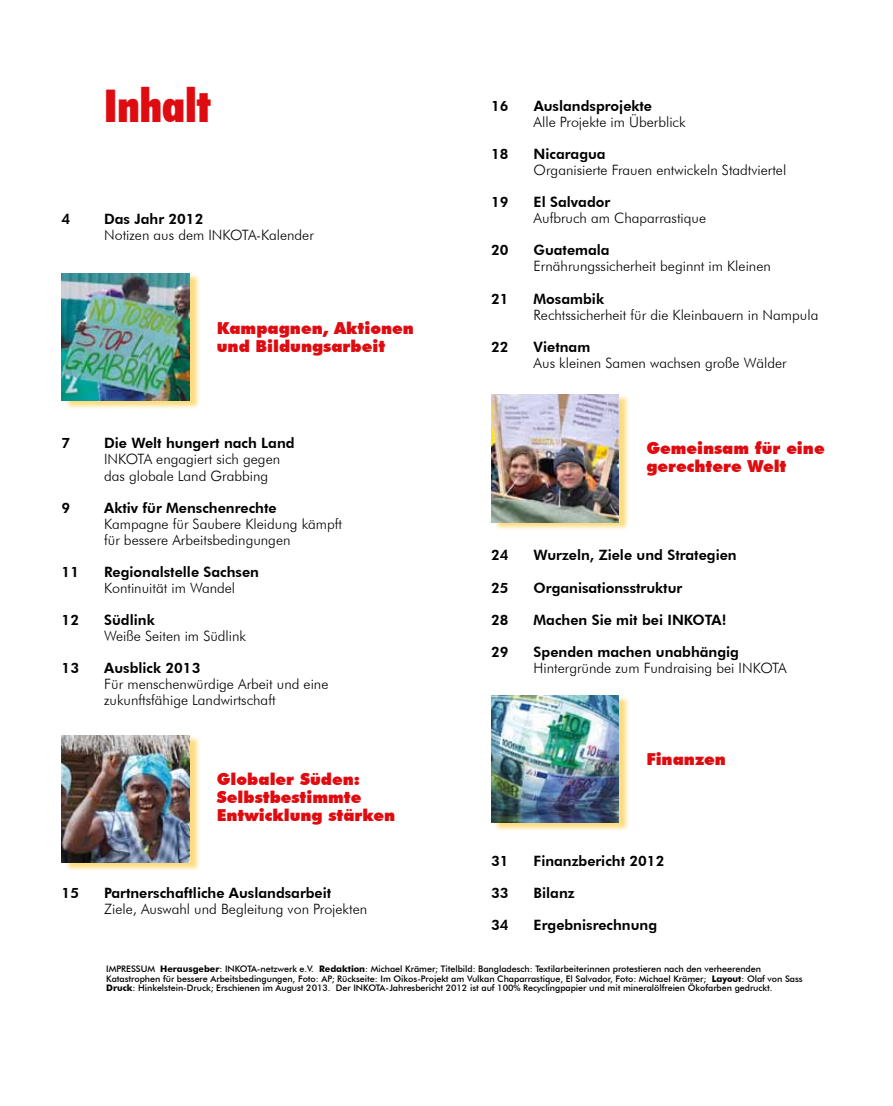
<style>
.page{position:relative;width:893px;height:1106px;background:#fff}
.page>*{position:absolute;margin:0;border:0;box-sizing:border-box;transform-origin:0 0}
.t1{font:900 condensed 45px "Futura BT";color:#de0c10}
.t2{font:900 16.5px/18px "Futura BT";color:#de0c10}
.t3{font:300 14.25px/16px "Futura BT";color:#000}
.t4{font:800 14.25px "Futura BT";color:#000}
.t5{font:500 9px/9.8px "Futura BT";letter-spacing:-.005em;color:#000}
.s1{font-weight:700}
</style>
<div class="page">
<div style="left:64px;top:273px;width:137px;height:137px;background:#fbb900;opacity:.5"></div>
<img style="left:62px;top:273px;width:127px;height:128px">
<div style="left:64px;top:735px;width:137px;height:136px;background:#fbb900;opacity:.5"></div>
<img style="left:62px;top:735px;width:127px;height:127px">
<div style="left:493px;top:394px;width:137px;height:137px;background:#fbb900;opacity:.5"></div>
<img style="left:491px;top:394px;width:128px;height:128px">
<div style="left:493px;top:695px;width:137px;height:137px;background:#fbb900;opacity:.5"></div>
<img style="left:491px;top:695px;width:128px;height:127px">
<h1 class="t1" style="left:104px;top:78px;width:108px">Inhalt</h1>
<p class="t4" style="left:62px;top:210px;width:10px">4</p>
<p class="t4" style="left:104px;top:210px;width:101px">Das Jahr 2012</p>
<p class="t3" style="left:104px;top:226px;width:211px">Notizen aus dem INKOTA-Kalender</p>
<p class="t2" style="left:217px;top:319px;width:198px">Kampagnen, Aktionen und Bildungsarbeit</p>
<p class="t4" style="left:62px;top:434px;width:10px">7</p>
<p class="t4" style="left:104px;top:434px;width:192px">Die Welt hungert nach Land</p>
<p class="t3" style="left:104px;top:451px;width:177px">INKOTA engagiert sich gegen das globale Land Grabbing</p>
<p class="t4" style="left:62px;top:499px;width:10px">9</p>
<p class="t4" style="left:104px;top:499px;width:174px">Aktiv für Menschenrechte</p>
<p class="t3" style="left:104px;top:515px;width:239px">Kampagne für Saubere Kleidung kämpft für bessere Arbeitsbedingungen</p>
<p class="t4" style="left:62px;top:563px;width:19px">11</p>
<p class="t4" style="left:104px;top:563px;width:156px">Regionalstelle Sachsen</p>
<p class="t3" style="left:104px;top:579px;width:133px">Kontinuität im Wandel</p>
<p class="t4" style="left:62px;top:611px;width:19px">12</p>
<p class="t4" style="left:104px;top:611px;width:52px">Südlink</p>
<p class="t3" style="left:104px;top:628px;width:143px">Weiße Seiten im Südlink</p>
<p class="t4" style="left:62px;top:659px;width:19px">13</p>
<p class="t4" style="left:104px;top:659px;width:98px">Ausblick 2013</p>
<p class="t3" style="left:104px;top:676px;width:226px">Für menschenwürdige Arbeit und eine zukunftsfähige Landwirtschaft</p>
<p class="t2" style="left:217px;top:770px;width:180px">Globaler Süden:<br>Selbstbestimmte<br>Entwicklung stärken</p>
<p class="t4" style="left:491px;top:97px;width:19px">16</p>
<p class="t4" style="left:534px;top:97px;width:120px">Auslandsprojekte</p>
<p class="t3" style="left:534px;top:114px;width:153px">Alle Projekte im Überblick</p>
<p class="t4" style="left:491px;top:145px;width:19px">18</p>
<p class="t4" style="left:534px;top:145px;width:73px">Nicaragua</p>
<p class="t3" style="left:534px;top:162px;width:254px">Organisierte Frauen entwickeln Stadtviertel</p>
<p class="t4" style="left:491px;top:193px;width:19px">19</p>
<p class="t4" style="left:534px;top:193px;width:78px">El Salvador</p>
<p class="t3" style="left:534px;top:210px;width:174px">Aufbruch am Chaparrastique</p>
<p class="t4" style="left:491px;top:242px;width:19px">20</p>
<p class="t4" style="left:534px;top:242px;width:77px">Guatemala</p>
<p class="t3" style="left:534px;top:258px;width:239px">Ernährungssicherheit beginnt im Kleinen</p>
<p class="t4" style="left:491px;top:290px;width:19px">21</p>
<p class="t4" style="left:534px;top:290px;width:72px">Mosambik</p>
<p class="t3" style="left:534px;top:306px;width:286px">Rechtssicherheit für die Kleinbauern in Nampula</p>
<p class="t4" style="left:491px;top:338px;width:19px">22</p>
<p class="t4" style="left:534px;top:338px;width:58px">Vietnam</p>
<p class="t3" style="left:534px;top:354px;width:255px">Aus kleinen Samen wachsen große Wälder</p>
<p class="t2" style="left:646px;top:439px;width:180px">Gemeinsam für eine gerechtere Welt</p>
<p class="t4" style="left:491px;top:546px;width:19px">24</p>
<p class="t4" style="left:534px;top:546px;width:205px">Wurzeln, Ziele und Strategien</p>
<p class="t4" style="left:491px;top:579px;width:19px">25</p>
<p class="t4" style="left:534px;top:579px;width:150px">Organisationsstruktur</p>
<p class="t4" style="left:491px;top:611px;width:19px">28</p>
<p class="t4" style="left:534px;top:611px;width:194px">Machen Sie mit bei INKOTA!</p>
<p class="t4" style="left:491px;top:643px;width:19px">29</p>
<p class="t4" style="left:534px;top:643px;width:207px">Spenden machen unabhängig</p>
<p class="t3" style="left:534px;top:659px;width:254px">Hintergründe zum Fundraising bei INKOTA</p>
<p class="t2" style="left:646px;top:750px;width:81px">Finanzen</p>
<p class="t4" style="left:491px;top:851px;width:19px">31</p>
<p class="t4" style="left:534px;top:851px;width:132px">Finanzbericht 2012</p>
<p class="t4" style="left:491px;top:884px;width:19px">33</p>
<p class="t4" style="left:534px;top:884px;width:42px">Bilanz</p>
<p class="t4" style="left:491px;top:916px;width:19px">34</p>
<p class="t4" style="left:534px;top:916px;width:125px">Ergebnisrechnung</p>
<p class="t5" style="left:106px;top:963px;width:698px">Impressum <span class="s1">Herausgeber</span>: INKOTA-netzwerk e.V. <span class="s1">Redaktion</span>: Michael Krämer; Titelbild: Bangladesch: Textilarbeiterinnen protestieren nach den verheerenden<br>Katastrophen für bessere Arbeitsbedingungen, Foto: AP; Rückseite: Im Oikos-Projekt am Vulkan Chaparrastique, El Salvador, Foto: Michael Krämer; <span class="s1">Layout</span>: Olaf von Sass<br><span class="s1">Druck</span>: Hinkelstein-Druck; Erschienen im August 2013. Der INKOTA-Jahresbericht 2012 ist auf 100% Recyclingpapier und mit mineralölfreien Ökofarben gedruckt.</p>
<p class="t4" style="left:62px;top:884px;width:19px">15</p>
<p class="t4" style="left:104px;top:884px;width:229px">Partnerschaftliche Auslandsarbeit</p>
<p class="t3" style="left:104px;top:900px;width:265px">Ziele, Auswahl und Begleitung von Projekten</p>
</div>
